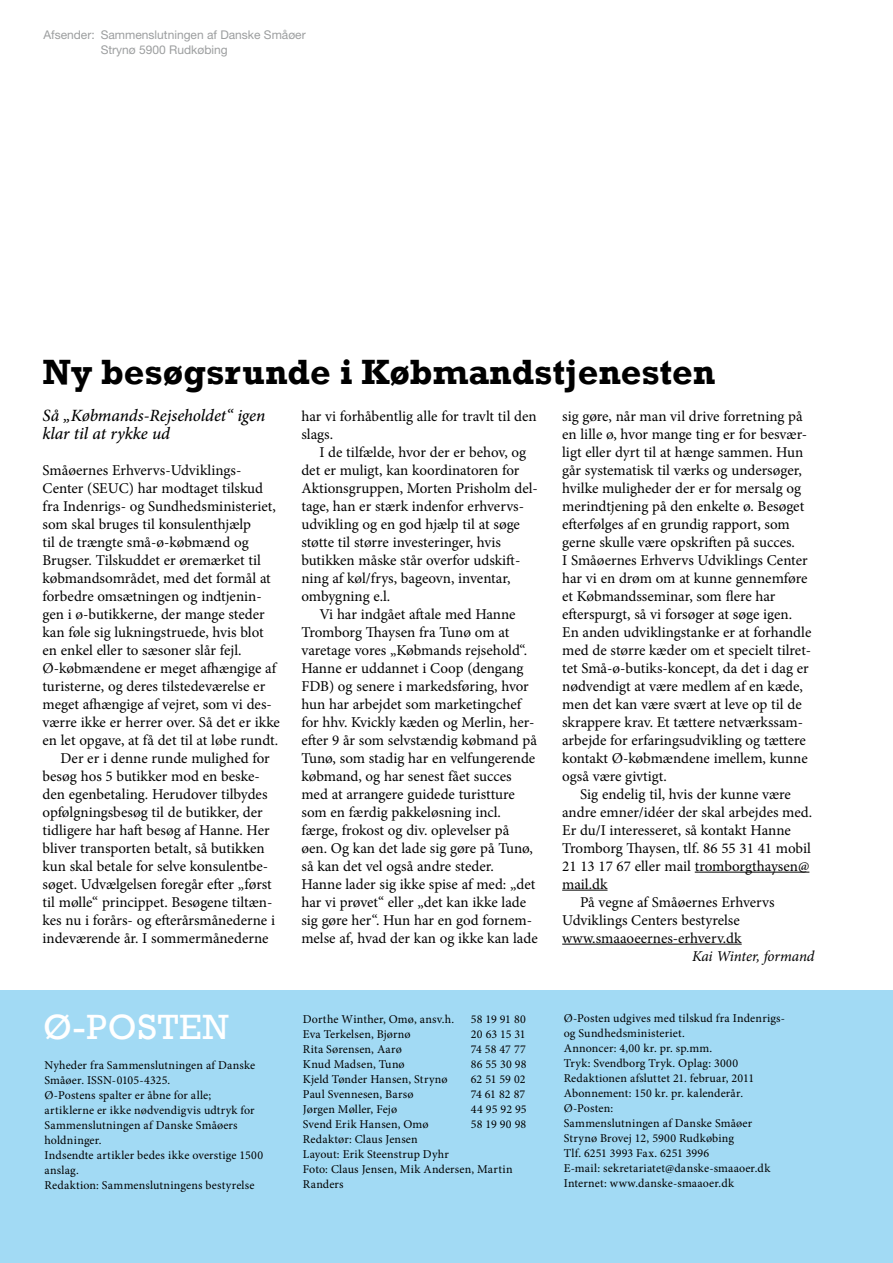
<style>
.page{position:relative;width:893px;height:1263px;background:#fff}
.page>*{position:absolute;margin:0;border:0;box-sizing:border-box;transform-origin:0 0}
.t1{font:700 36px "Rockwell";color:#000}
.t2{font:36px "Rockwell";letter-spacing:.025em;color:#fff}
.t3{font:italic 500 17.25px/18px "Minion Pro";letter-spacing:-.005em;color:#000}
.t4{font:15px/18px "Minion Pro";color:#000}
.t5{font:italic 15px "Minion Pro";letter-spacing:-.01em;color:#000}
.t6{font:12px/15px "Minion Pro";letter-spacing:.01em;color:#000}
.t7{font:12px/14.4px "Helvetica Neue";color:#9c9e9f}
</style>
<div class="page">
<div style="left:0;top:990px;width:892px;height:273px;background:#a2daf4"></div>
<hr style="left:695px;top:872px;width:114px;height:1px;background:#000">
<hr style="left:562px;top:890px;width:45px;height:1px;background:#000">
<hr style="left:562px;top:944px;width:180px;height:1px;background:#000">
<p class="t7" style="left:101px;top:28px;width:206px;text-indent:-57px">Afsender: Sammenslutningen af Danske Småøer<br>Strynø 5900 Rudkøbing</p>
<h1 class="t1" style="left:43px;top:350px;width:674px">Ny besøgsrunde i Købmandstjenesten</h1>
<p class="t3" style="left:43px;top:406px;width:224px">Så „Købmands-Rejseholdet“ igen klar til at rykke ud</p>
<p class="t4" style="left:301px;top:407px;width:237px">har vi forhåbentlig alle for travlt til den slags.</p>
<p class="t4" style="left:301px;top:443px;width:238px;text-indent:18px">I de tilfælde, hvor der er behov, og det er muligt, kan koordinatoren for Aktionsgruppen, Morten Prisholm del&shy;tage, han er stærk indenfor erhvervs&shy;udvikling og en god hjælp til at søge støtte til større investeringer, hvis butikken måske står overfor udskift&shy;ning af køl/frys, bageovn, inventar, ombygning e.l.</p>
<p class="t4" style="left:301px;top:605px;width:238px;text-indent:18px">Vi har indgået aftale med Hanne Tromborg Thaysen fra Tunø om at varetage vores „Købmands rejsehold“.<br>Hanne er uddannet i Coop (dengang FDB) og senere i markedsføring, hvor hun har arbejdet som marketingchef for hhv. Kvickly kæden og Merlin, her&shy;efter 9 år som selvstændig købmand på Tunø, som stadig har en velfungerende købmand, og har senest fået succes med at arrangere guidede turistture som en færdig pakkeløsning incl. færge, frokost og div. oplevelser på øen. Og kan det lade sig gøre på Tunø, så kan det vel også andre steder.<br>Hanne lader sig ikke spise af med: „det har vi prøvet“ eller „det kan ikke lade sig gøre her“. Hun har en god fornem&shy;melse af, hvad der kan og ikke kan lade</p>
<p class="t4" style="left:562px;top:407px;width:251px">sig gøre, når man vil drive forretning på en lille ø, hvor mange ting er for besvær&shy;ligt eller dyrt til at hænge sammen. Hun går systematisk til værks og undersøger, hvilke muligheder der er for mersalg og merindtjening på den enkelte ø. Besøget efterfølges af en grundig rapport, som gerne skulle være opskriften på succes.<br>I Småøernes Erhvervs Udviklings Center har vi en drøm om at kunne gennemføre et Købmandsseminar, som flere har efterspurgt, så vi forsøger at søge igen.<br>En anden udviklingstanke er at forhandle med de større kæder om et specielt tilret&shy;tet Små-ø-butiks-koncept, da det i dag er nødvendigt at være medlem af en kæde, men det kan være svært at leve op til de skrappere krav. Et tættere netværkssam&shy;arbejde for erfaringsudvikling og tættere kontakt Ø-købmændene imellem, kunne også være givtigt.</p>
<p class="t4" style="left:580px;top:785px;width:212px">Sig endelig til, hvis der kunne være</p>
<p class="t4" style="left:562px;top:803px;width:252px">andre emner/idéer der skal arbejdes med.</p>
<p class="t4" style="left:562px;top:821px;width:230px">Er du/I interesseret, så kontakt Hanne</p>
<p class="t4" style="left:562px;top:839px;width:250px">Tromborg Thaysen, tlf. 86 55 31 41 mobil</p>
<p class="t4" style="left:562px;top:857px;width:249px">21 13 17 67 eller mail tromborgthaysen@</p>
<p class="t4" style="left:562px;top:875px;width:47px">mail.dk</p>
<p class="t4" style="left:580px;top:893px;width:196px">På vegne af Småøernes Erhvervs</p>
<p class="t4" style="left:562px;top:911px;width:179px">Udviklings Centers bestyrelse</p>
<p class="t4" style="left:562px;top:929px;width:181px">www.smaaoeernes-erhverv.dk</p>
<p class="t5" style="left:692px;top:945px;width:124px">Kai Winter, formand</p>
<p class="t4" style="left:43px;top:461px;width:200px">Småøernes Erhvervs-Udviklings-</p>
<p class="t4" style="left:43px;top:479px;width:222px">Center (SEUC) har modtaget tilskud</p>
<p class="t4" style="left:43px;top:497px;width:235px">fra Indenrigs- og Sundhedsministeriet,</p>
<p class="t4" style="left:43px;top:515px;width:210px">som skal bruges til konsulenthjælp</p>
<p class="t4" style="left:43px;top:533px;width:208px">til de trængte små-ø-købmænd og</p>
<p class="t4" style="left:43px;top:551px;width:220px">Brugser. Tilskuddet er øremærket til</p>
<p class="t4" style="left:43px;top:569px;width:230px">købmandsområdet, med det formål at</p>
<p class="t4" style="left:43px;top:587px;width:221px">forbedre omsætningen og indtjenin-</p>
<p class="t4" style="left:43px;top:605px;width:224px">gen i ø-butikkerne, der mange steder</p>
<p class="t4" style="left:43px;top:623px;width:223px">kan føle sig lukningstruede, hvis blot</p>
<p class="t4" style="left:43px;top:641px;width:200px">en enkel eller to sæsoner slår fejl.</p>
<p class="t4" style="left:43px;top:659px;width:235px">Ø-købmændene er meget afhængige af</p>
<p class="t4" style="left:43px;top:677px;width:224px">turisterne, og deres tilstedeværelse er</p>
<p class="t4" style="left:43px;top:695px;width:231px">meget afhængige af vejret, som vi des-</p>
<p class="t4" style="left:43px;top:713px;width:239px">værre ikke er herrer over. Så det er ikke</p>
<p class="t4" style="left:43px;top:731px;width:237px">en let opgave, at få det til at løbe rundt.</p>
<p class="t4" style="left:61px;top:749px;width:211px">Der er i denne runde mulighed for</p>
<p class="t4" style="left:43px;top:767px;width:219px">besøg hos 5 butikker mod en beske-</p>
<p class="t4" style="left:43px;top:785px;width:226px">den egenbetaling. Herudover tilbydes</p>
<p class="t4" style="left:43px;top:803px;width:222px">opfølgningsbesøg til de butikker, der</p>
<p class="t4" style="left:43px;top:821px;width:229px">tidligere har haft besøg af Hanne. Her</p>
<p class="t4" style="left:43px;top:839px;width:224px">bliver transporten betalt, så butikken</p>
<p class="t4" style="left:43px;top:857px;width:227px">kun skal betale for selve konsulentbe-</p>
<p class="t4" style="left:43px;top:875px;width:231px">søget. Udvælgelsen foregår efter „først</p>
<p class="t4" style="left:43px;top:893px;width:231px">til mølle“ princippet. Besøgene tiltæn-</p>
<p class="t4" style="left:43px;top:911px;width:234px">kes nu i forårs- og efterårsmånederne i</p>
<p class="t4" style="left:43px;top:929px;width:228px">indeværende år. I sommermånederne</p>
<h1 class="t2" style="left:43px;top:1006px;width:187px">Ø-POSTEN</h1>
<p class="t6" style="left:45px;top:1057px;width:220px">Nyheder fra Sammenslutningen af Danske<br>Småøer. ISSN-0105-4325.<br>Ø-Postens spalter er åbne for alle; artiklerne er ikke nødvendigvis udtryk for<br>Sammenslutningen af Danske Småøers holdninger.<br>Indsendte artikler bedes ikke overstige 1500 anslag.<br>Redaktion: Sammenslutningens bestyrelse</p>
<p class="t6" style="left:303px;top:1012px;width:153px">Dorthe Winther, Omø, ansv.h.</p>
<p class="t6" style="left:471px;top:1012px;width:56px">58 19 91 80</p>
<p class="t6" style="left:303px;top:1027px;width:109px">Eva Terkelsen, Bjørnø</p>
<p class="t6" style="left:471px;top:1027px;width:56px">20 63 15 31</p>
<p class="t6" style="left:303px;top:1042px;width:100px">Rita Sørensen, Aarø</p>
<p class="t6" style="left:471px;top:1042px;width:56px">74 58 47 77</p>
<p class="t6" style="left:303px;top:1057px;width:103px">Knud Madsen, Tunø</p>
<p class="t6" style="left:471px;top:1057px;width:57px">86 55 30 98</p>
<p class="t6" style="left:303px;top:1072px;width:146px">Kjeld Tønder Hansen, Strynø</p>
<p class="t6" style="left:471px;top:1072px;width:56px">62 51 59 02</p>
<p class="t6" style="left:303px;top:1087px;width:112px">Paul Svennesen, Barsø</p>
<p class="t6" style="left:471px;top:1087px;width:56px">74 61 82 87</p>
<p class="t6" style="left:303px;top:1102px;width:96px">Jørgen Møller, Fejø</p>
<p class="t6" style="left:471px;top:1102px;width:57px">44 95 92 95</p>
<p class="t6" style="left:303px;top:1117px;width:127px">Svend Erik Hansen, Omø</p>
<p class="t6" style="left:471px;top:1117px;width:57px">58 19 90 98</p>
<p class="t6" style="left:303px;top:1132px;width:211px">Redaktør: Claus Jensen<br>Layout: Erik Steenstrup Dyhr<br>Foto: Claus Jensen, Mik Andersen, Martin<br>Randers</p>
<p class="t6" style="left:564px;top:1011px;width:223px">Ø-Posten udgives med tilskud fra Indenrigs&shy;og Sundhedsministeriet.<br>Annoncer: 4,00 kr. pr. sp.mm.<br>Tryk: Svendborg Tryk. Oplag: 3000<br>Redaktionen afsluttet 21. februar, 2011<br>Abonnement: 150 kr. pr. kalenderår.<br>Ø-Posten:<br>Sammenslutningen af Danske Småøer Strynø Brovej 12, 5900 Rudkøbing<br>Tlf. 6251 3993 Fax. 6251 3996<br>E-mail: sekretariatet@danske-smaaoer.dk Internet: www.danske-smaaoer.dk</p>
</div>
